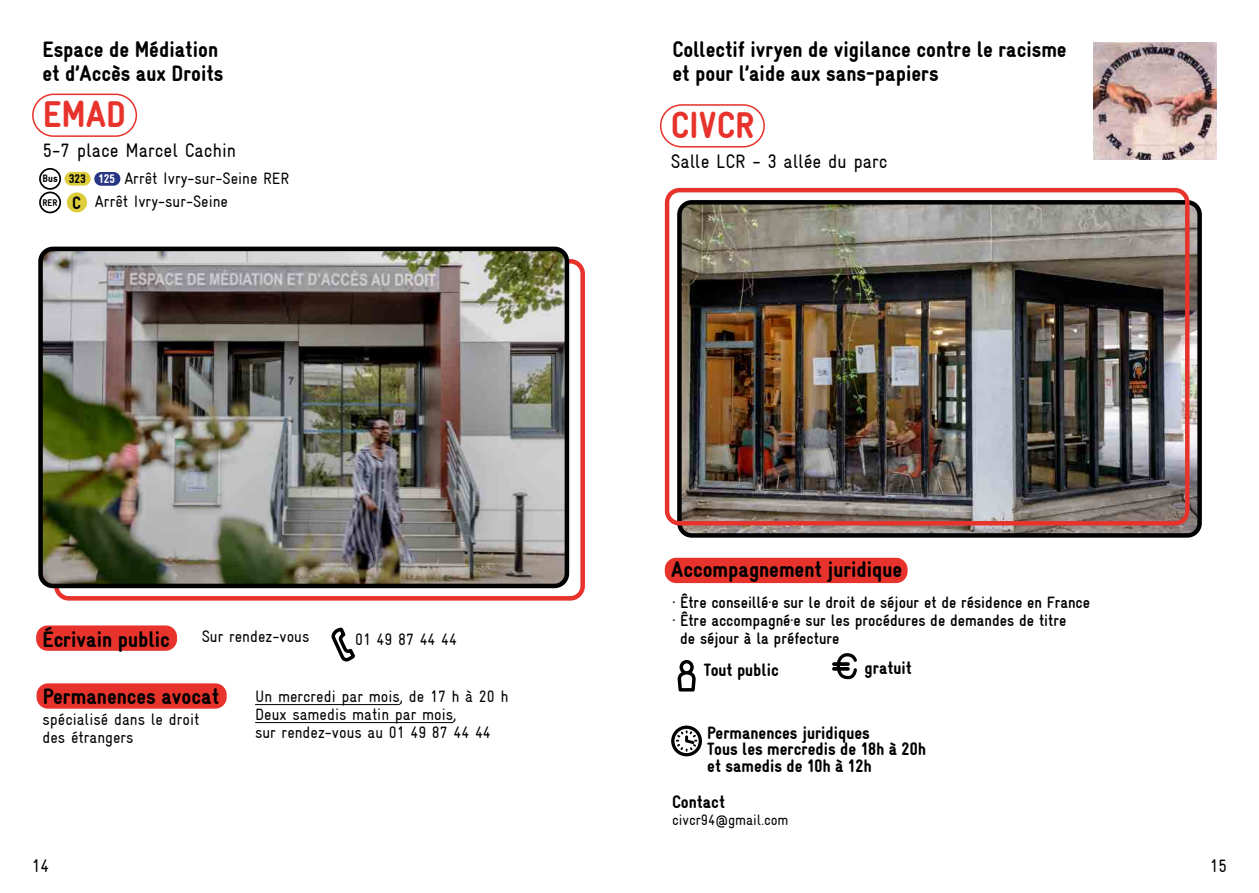
<style>
.page{position:relative;width:1259px;height:893px;background:#fff}
.page>*{position:absolute;margin:0;border:0;box-sizing:border-box;transform-origin:0 0}
.t1{font:900 condensed 37.5px "Gravur";color:#e7332c}
.t2{font:900 condensed 22.5px/24px "Gravur";color:#000}
.t3{font:condensed 19.5px "Gravur";color:#000}
.t4{font:900 condensed 18px/16.5px "Gravur";color:#000}
.t5{font:condensed 18px "Gravur";color:#000}
.t6{font:condensed 16.5px/18px "Gravur";color:#000}
.t7{font:700 condensed 16.5px "Gravur";color:#000}
.t8{font:condensed 15px "Gravur";color:#000}
.t9{font:900 condensed 10.95px "Gravur";color:#000}
.t10{font:900 condensed 9.75px "Gravur";color:#000}
.s1{font-size:12.6px}
.s2{font-size:12.6px;color:#fff}
.s3{font-size:17.85px}
</style>
<div class="page">
<div style="left:54px;top:259px;width:531px;height:342px;border:5px solid #e7332c;border-radius:12px"></div>
<img style="left:44px;top:253px;width:519px;height:329px">
<div style="left:38px;top:247px;width:531px;height:341px;border:5px solid #000;border-radius:12px"></div>
<div style="left:32px;top:94px;width:105px;height:43px;border:2px solid #e7332c;border-radius:21px"></div>
<div style="left:39px;top:192px;width:22px;height:21px;border:2px solid #000;border-radius:50%"></div>
<div style="left:67px;top:192px;width:20px;height:20px;background:#ddcc3b;border-radius:50%"></div>
<div style="left:39px;top:168px;width:22px;height:22px;border:2px solid #000;border-radius:50%"></div>
<div style="left:65px;top:172px;width:26px;height:14px;background:#ddcc3b;border-radius:7px"></div>
<div style="left:94px;top:172px;width:26px;height:14px;background:#283583;border-radius:7px"></div>
<hr style="left:255px;top:704px;width:145px;height:1px;background:#000">
<hr style="left:255px;top:722px;width:198px;height:1px;background:#000">
<div style="left:36px;top:625px;width:141px;height:26px;background:#e7332c;border-radius:11px"></div>
<svg style="left:331px;top:627px;width:24px;height:35px"></svg>
<div style="left:37px;top:683px;width:190px;height:26px;background:#e7332c;border-radius:11px"></div>
<img style="left:682px;top:205px;width:514px;height:328px">
<div style="left:677px;top:200px;width:524px;height:338px;border:4px solid #000;border-radius:12px"></div>
<div style="left:665px;top:558px;width:242px;height:25px;background:#e7332c;border-radius:11px"></div>
<svg style="left:671px;top:726px;width:31px;height:30px"></svg>
<div style="left:665px;top:188px;width:524px;height:337px;border:4px solid #e7332c;border-radius:12px"></div>
<div style="left:660px;top:104px;width:105px;height:44px;border:2px solid #e7332c;border-radius:21px"></div>
<svg style="left:832px;top:653px;width:25px;height:26px"></svg>
<svg style="left:677px;top:660px;width:19px;height:31px"></svg>
<img style="left:1093px;top:43px;width:123px;height:117px">
<h2 class="t2" style="left:43px;top:37px;width:183px">Espace de Médiation et d’Accès aux Droits</h2>
<h1 class="t1" style="left:43px;top:94px;width:85px">EMAD</h1>
<p class="t3" style="left:43px;top:139px;width:195px">5-7 place Marcel Cachin</p>
<p class="t6" style="left:95px;top:167px;width:196px;line-height:22.5px;text-indent:29px">Arrêt Ivry-sur-Seine RER<br>Arrêt Ivry-sur-Seine</p>
<p class="t9" style="left:43px;top:172px;width:74px">Bus <span class="s1">323</span> <span class="s2">125</span></p>
<p class="t10" style="left:43px;top:197px;width:40px">RER <span class="s3">C</span></p>
<h2 class="t2" style="left:43px;top:627px;width:129px">Écrivain public</h2>
<p class="t6" style="left:202px;top:628px;width:109px">Sur rendez-vous</p>
<p class="t6" style="left:355px;top:630px;width:103px">01 49 87 44 44</p>
<h2 class="t2" style="left:43px;top:685px;width:178px">Permanences avocat</h2>
<p class="t6" style="left:43px;top:710px;width:158px">spécialisé dans le droit des étrangers</p>
<p class="t6" style="left:255px;top:687px;width:255px">Un mercredi par mois, de 17 h à 20 h<br>Deux samedis matin par mois,<br>sur rendez-vous au 01 49 87 44 44</p>
<h2 class="t2" style="left:672px;top:38px;width:396px">Collectif ivryen de vigilance contre le racisme et pour l’aide aux sans-papiers</h2>
<h1 class="t1" style="left:671px;top:104px;width:85px">CIVCR</h1>
<p class="t3" style="left:671px;top:150px;width:218px">Salle LCR - 3 allée du parc</p>
<h2 class="t2" style="left:671px;top:557px;width:233px">Accompagnement juridique</h2>
<p class="t7" style="left:672px;top:593px;width:419px">· Être conseillé·e sur le droit de séjour et de résidence en France</p>
<p class="t7" style="left:672px;top:611px;width:395px">· Être accompagné·e sur les procédures de demandes de titre</p>
<p class="t7" style="left:680px;top:629px;width:161px">de séjour à la préfecture</p>
<p class="t4" style="left:704px;top:662px;width:76px">Tout public</p>
<p class="t4" style="left:864px;top:660px;width:49px">gratuit</p>
<p class="t4" style="left:707px;top:724px;width:220px">Permanences juridiques<br>Tous les mercredis de 18h à 20h et samedis de 10h à 12h</p>
<p class="t4" style="left:672px;top:794px;width:54px">Contact</p>
<p class="t8" style="left:672px;top:811px;width:118px">civcr94@gmail.com</p>
<p class="t5" style="left:32px;top:855px;width:19px">14</p>
<p class="t5" style="left:1209px;top:855px;width:19px">15</p>
</div>
